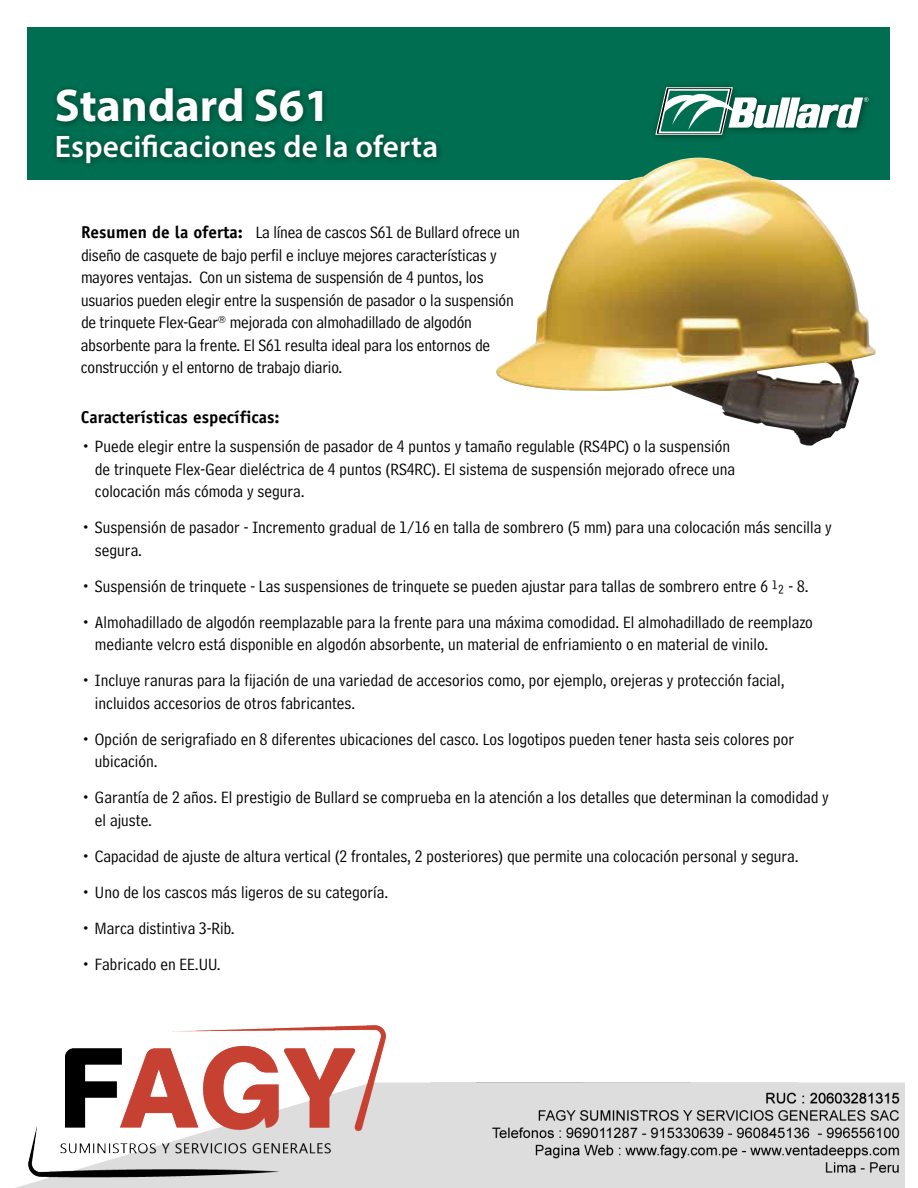
<style>
.page{position:relative;width:918px;height:1188px;background:#fff}
.page>*{position:absolute;margin:0;border:0;box-sizing:border-box;transform-origin:0 0}
.t1{font:700 46.2px "Myriad Pro";color:#fff}
.t2{font:600 31.2px "Myriad Pro";letter-spacing:.005em;color:#fff}
.t3{font:17.25px/22.5px "Bell Centennial Address";color:#000}
.t4{font:700 17.25px "Officina Sans";color:#000}
.s1{font-family:"Officina Sans";font-weight:700}
</style>
<div class="page">
<div style="left:27px;top:27px;width:863px;height:153px;background:#006f51"></div>
<div style="left:50px;top:82px;width:395px;height:89px;background:#000;opacity:.45"></div>
<div style="left:650px;top:81px;width:227px;height:62px;background:#000;opacity:.45"></div>
<svg style="left:655px;top:87px;width:214px;height:48px"></svg>
<img style="left:496px;top:158px;width:380px;height:288px">
<img style="left:16px;top:1025px;width:888px;height:163px">
<h1 class="t1" style="left:55px;top:75px;width:277px">Standard S61</h1>
<h2 class="t2" style="left:55px;top:127px;width:385px">Especificaciones de la oferta</h2>
<p class="t3" style="left:81px;top:221px;width:440px"><span class="s1">Resumen de la oferta:</span> La línea de cascos S61 de Bullard ofrece un diseño de casquete de bajo perfil e incluye mejores características y mayores ventajas. Con un sistema de suspensión de 4 puntos, los usuarios pueden elegir entre la suspensión de pasador o la suspensión de trinquete Flex-Gear<sup>®</sup> mejorada con almohadillado de algodón absorbente para la frente. El S61 resulta ideal para los entornos de construcción y el entorno de trabajo diario.</p>
<p class="t4" style="left:81px;top:406px;width:200px">Características específicas:</p>
<p class="t3" style="left:95px;top:435px;width:642px;text-indent:-14px">• Puede elegir entre la suspensión de pasador de 4 puntos y tamaño regulable (RS4PC) o la suspensión de trinquete Flex-Gear dieléctrica de 4 puntos (RS4RC). El sistema de suspensión mejorado ofrece una colocación más cómoda y segura.</p>
<p class="t3" style="left:95px;top:516px;width:738px;text-indent:-14px">• Suspensión de pasador - Incremento gradual de 1/16 en talla de sombrero (5 mm) para una colocación más sencilla y segura.</p>
<p class="t3" style="left:81px;top:575px;width:729px">• Suspensión de trinquete - Las suspensiones de trinquete se pueden ajustar para tallas de sombrero entre 6 ½ - 8.</p>
<p class="t3" style="left:95px;top:611px;width:719px;text-indent:-14px">• Almohadillado de algodón reemplazable para la frente para una máxima comodidad. El almohadillado de reemplazo mediante velcro está disponible en algodón absorbente, un material de enfriamiento o en material de vinilo.</p>
<p class="t3" style="left:95px;top:669px;width:691px;text-indent:-14px">• Incluye ranuras para la fijación de una variedad de accesorios como, por ejemplo, orejeras y protección facial, incluidos accesorios de otros fabricantes.</p>
<p class="t3" style="left:95px;top:728px;width:701px;text-indent:-14px">• Opción de serigrafiado en 8 diferentes ubicaciones del casco. Los logotipos pueden tener hasta seis colores por ubicación.</p>
<p class="t3" style="left:95px;top:786px;width:736px;text-indent:-14px">• Garantía de 2 años. El prestigio de Bullard se comprueba en la atención a los detalles que determinan la comodidad y el ajuste.</p>
<p class="t3" style="left:81px;top:845px;width:719px">• Capacidad de ajuste de altura vertical (2 frontales, 2 posteriores) que permite una colocación personal y segura.</p>
<p class="t3" style="left:81px;top:881px;width:309px">• Uno de los cascos más ligeros de su categoría.</p>
<p class="t3" style="left:81px;top:917px;width:155px">• Marca distintiva 3-Rib.</p>
<p class="t3" style="left:81px;top:953px;width:141px">• Fabricado en EE.UU.</p>
</div>
